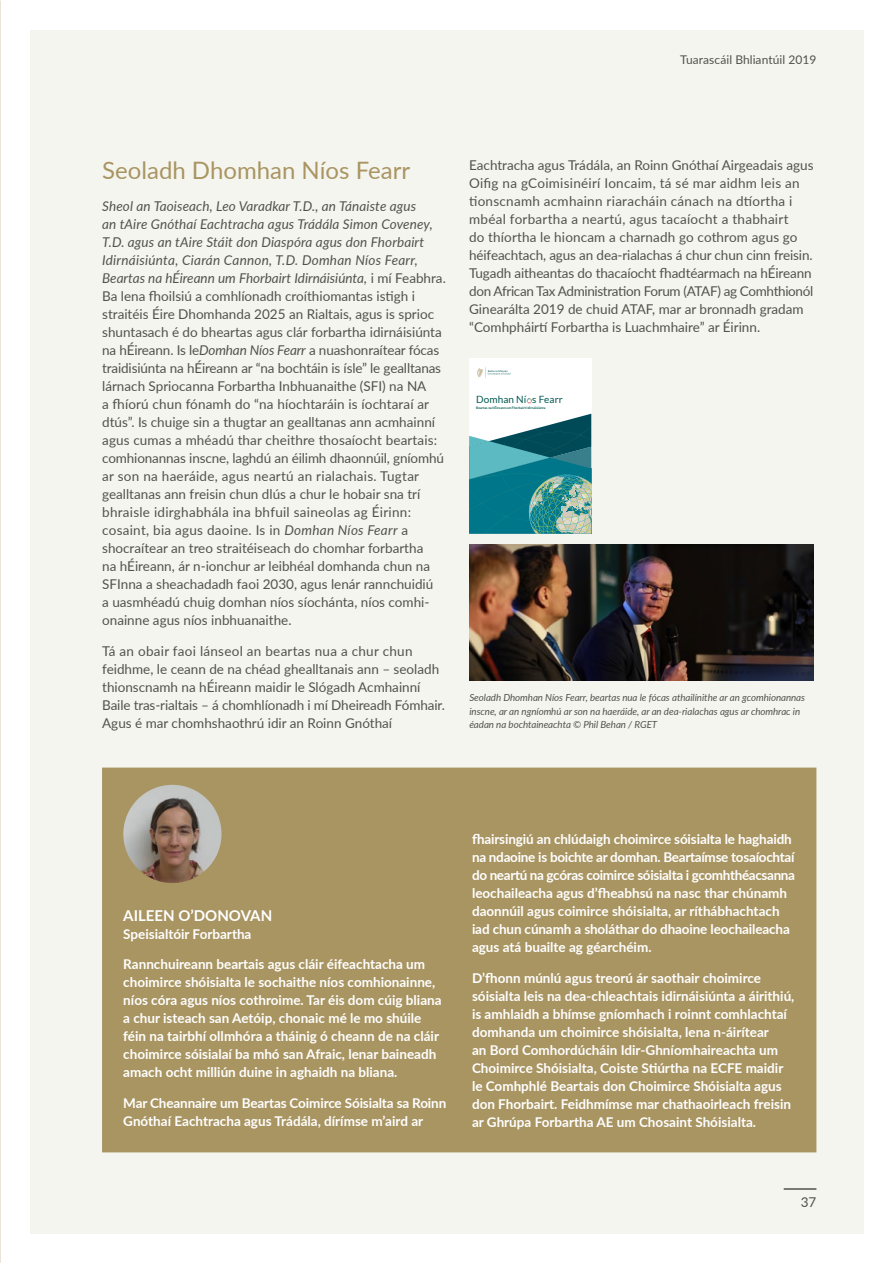
<style>
.page{position:relative;width:893px;height:1263px;background:#fff}
.page>*{position:absolute;margin:0;border:0;box-sizing:border-box;transform-origin:0 0}
.t1{font:24px "Lato";color:#a99562}
.t2{font:700 15px "Lato";color:#fff}
.t3{font:13.5px/18px "Lato";color:#51534a}
.t4{font:700 13.5px/18px "Lato";color:#fff}
.t5{font:12px "Lato";letter-spacing:.005em;color:#51534a}
.t6{font:10.05px "Lato";letter-spacing:.01em;color:#005952}
.t7{font:italic 9.75px/13.5px "Lato";letter-spacing:-.005em;color:#51534a}
.t8{font:700 3.3px "Lato";color:#005952}
.s1{font-style:italic}
</style>
<div class="page">
<div style="left:30px;top:30px;width:833px;height:1203px;background:#f5f5f0"></div>
<hr style="left:784px;top:1188px;width:32px;height:2px;background:#51534a">
<svg style="left:0;top:285px;width:1px;height:978px"></svg>
<img style="left:469px;top:544px;width:345px;height:137px">
<div style="left:102px;top:767px;width:714px;height:385px;background:#a99562"></div>
<img style="left:123px;top:785px;width:99px;height:98px;border-radius:49px">
<div style="left:469px;top:358px;width:122px;height:176px;background:#fff"></div>
<svg style="left:469px;top:414px;width:123px;height:120px;background:#46949c"></svg>
<svg style="left:477px;top:367px;width:33px;height:11px"></svg>
<svg style="left:527px;top:398px;width:5px;height:5px"></svg>
<p class="t5" style="left:680px;top:51px;width:138px">Tuarascáil Bhliantúil 2019</p>
<h1 class="t1" style="left:102px;top:153px;width:310px">Seoladh Dhomhan Níos Fearr</h1>
<p class="t3" style="left:102px;top:196px;width:345px"><span class="s1">Sheol an Taoiseach, Leo Varadkar T.D., an Tánaiste agus<br>an tAire Gnóthaí Eachtracha agus Trádála Simon Coveney, T.D. agus an tAire Stáit don Diaspóra agus don Fhorbairt Idirnáisiúnta, Ciarán Cannon, T.D. Domhan Níos Fearr, Beartas na hÉireann um Fhorbairt Idirnáisiúnta,</span> i mí Feabhra.<br>Ba lena fhoilsiú a comhlíonadh croíthiomantas istigh i straitéis Éire Dhomhanda 2025 an Rialtais, agus is sprioc shuntasach é do bheartas agus clár forbartha idirnáisiúnta na hÉireann. Is le<span class="s1">Domhan Níos Fearr</span> a nuashonraítear fócas traidisiúnta na hÉireann ar “na bochtáin is ísle” le gealltanas lárnach Spriocanna Forbartha Inbhuanaithe (SFI) na NA<br>a fhíorú chun fónamh do “na híochtaráin is íochtaraí ar dtús”. Is chuige sin a thugtar an gealltanas ann acmhainní agus cumas a mhéadú thar cheithre thosaíocht beartais: comhionannas inscne, laghdú an éilimh dhaonnúil, gníomhú ar son na haeráide, agus neartú an rialachais. Tugtar gealltanas ann freisin chun dlús a chur le hobair sna trí bhraisle idirghabhála ina bhfuil saineolas ag Éirinn: cosaint, bia agus daoine. Is in <span class="s1">Domhan Níos Fearr</span> a shocraítear an treo straitéiseach do chomhar forbartha<br>na hÉireann, ár n-ionchur ar leibhéal domhanda chun na SFInna a sheachadadh faoi 2030, agus lenár rannchuidiú<br>a uasmhéadú chuig domhan níos síochánta, níos comhi&shy;onainne agus níos inbhuanaithe.</p>
<p class="t3" style="left:102px;top:642px;width:344px">Tá an obair faoi lánseol an beartas nua a chur chun feidhme, le ceann de na chéad ghealltanais ann – seoladh thionscnamh na hÉireann maidir le Slógadh Acmhainní Baile tras-rialtais – á chomhlíonadh i mí Dheireadh Fómhair.<br>Agus é mar chomhshaothrú idir an Roinn Gnóthaí</p>
<p class="t3" style="left:469px;top:156px;width:346px">Eachtracha agus Trádála, an Roinn Gnóthaí Airgeadais agus Oifig na gCoimisinéirí Ioncaim, tá sé mar aidhm leis an tionscnamh acmhainn riaracháin cánach na dtíortha i mbéal forbartha a neartú, agus tacaíocht a thabhairt<br>do thíortha le hioncam a charnadh go cothrom agus go héifeachtach, agus an dea-rialachas á chur chun cinn freisin.<br>Tugadh aitheantas do thacaíocht fhadtéarmach na hÉireann don African Tax Administration Forum (ATAF) ag Comhthionól Ginearálta 2019 de chuid ATAF, mar ar bronnadh gradam “Comhpháirtí Forbartha is Luachmhaire” ar Éirinn.</p>
<p class="t6" style="left:476px;top:394px;width:88px">Domhan Ní s Fearr</p>
<p class="t8" style="left:476px;top:406px;width:71px">Beartas na hÉireann um Fhorbairt Idirnáisiúnta</p>
<p class="t7" style="left:469px;top:691px;width:337px">Seoladh Dhomhan Níos Fearr, beartas nua le fócas athailínithe ar an gcomhionannas inscne, ar an ngníomhú ar son na haeráide, ar an dea-rialachas agus ar chomhrac in éadan na bochtaineachta © Phil Behan / RGET</p>
<p class="t2" style="left:123px;top:904px;width:150px">AILEEN O’DONOVAN</p>
<p class="t4" style="left:123px;top:924px;width:130px">Speisialtóir Forbartha</p>
<p class="t4" style="left:123px;top:955px;width:320px">Rannchuireann beartais agus cláir éifeachtacha um choimirce shóisialta le sochaithe níos comhionainne, níos córa agus níos cothroime. Tar éis dom cúig bliana a chur isteach san Aetóip, chonaic mé le mo shúile féin na tairbhí ollmhóra a tháinig ó cheann de na cláir choimirce sóisialaí ba mhó san Afraic, lenar baineadh amach ocht milliún duine in aghaidh na bliana.</p>
<p class="t4" style="left:123px;top:1093px;width:325px">Mar Cheannaire um Beartas Coimirce Sóisialta sa Roinn<br>Gnóthaí Eachtracha agus Trádála, dírímse m’aird ar</p>
<p class="t4" style="left:472px;top:829px;width:325px">fhairsingiú an chlúdaigh choimirce sóisialta le haghaidh na ndaoine is boichte ar domhan. Beartaímse tosaíochtaí do neartú na gcóras coimirce sóisialta i gcomhthéacsanna leochaileacha agus d’fheabhsú na nasc thar chúnamh daonnúil agus coimirce shóisialta, ar ríthábhachtach iad chun cúnamh a sholáthar do dhaoine leochaileacha agus atá buailte ag géarchéim.</p>
<p class="t4" style="left:472px;top:968px;width:324px">D’fhonn múnlú agus treorú ár saothair choimirce sóisialta leis na dea-chleachtais idirnáisiúnta a áirithiú, is amhlaidh a bhímse gníomhach i roinnt comhlachtaí domhanda um choimirce shóisialta, lena n-áirítear<br>an Bord Comhordúcháin Idir-Ghníomhaireachta um Choimirce Shóisialta, Coiste Stiúrtha na ECFE maidir le Comhphlé Beartais don Choimirce Shóisialta agus don Fhorbairt. Feidhmímse mar chathaoirleach freisin ar Ghrúpa Forbartha AE um Chosaint Shóisialta.</p>
<p class="t3" style="left:801px;top:1193px;width:17px">37</p>
</div>
